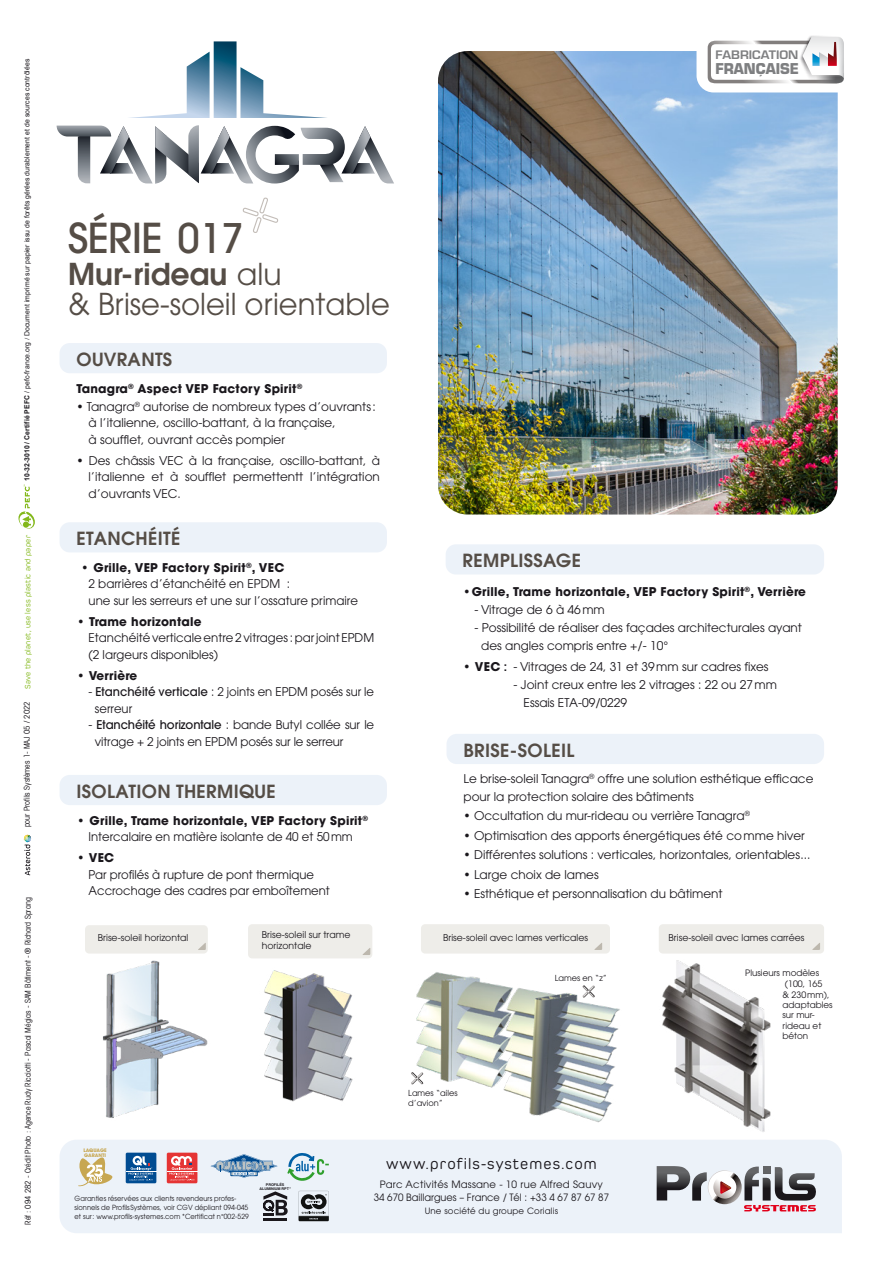
<style>
.page{position:relative;width:893px;height:1263px;background:#fff}
.page>*{position:absolute;margin:0;border:0;box-sizing:border-box;transform-origin:0 0}
.t1{font:500 40.95px "Avant Garde";letter-spacing:-.015em;color:#554d46}
.t2{font:30px/30px "Avant Garde";color:#554d46}
.t3{font:600 18px "Avant Garde";letter-spacing:.02em;color:#554d46}
.t4{font:15.9px "Pero";letter-spacing:.07em;color:#1a171c}
.t5{font:700 14.55px "Eurostile";color:#7e7f81;scale:.94 1}
.t6{font:12px/16.5px "Avant Garde";color:#1a171c}
.t7{font:700 12px/16.5px "Avant Garde";letter-spacing:.02em;color:#1a171c;text-align:center}
.t8{font:600 11.4px "Eurostile";color:#7e7f81;scale:1.08 1}
.t9{font:10.05px/12.9px "Avant Garde";letter-spacing:.015em;color:#1a171c;text-align:center}
.t10{font:9.3px/11.2px "Avant Garde";color:#1a171c}
.t11{font:8.85px/10.4px "Avant Garde";color:#1a171c}
.t12{font:8.7px "Avant Garde";letter-spacing:.02em;color:#1a171c}
.t13{font:8.25px/10.4px "Avant Garde";color:#1a171c}
.t14{font:condensed 8.1px "Avant Garde";color:#1a171c}
.t15{font:8.1px "Pero";letter-spacing:.03em;color:#83b81a}
.t16{font:7.05px/9.3px "Avant Garde";color:#1a171c;scale:.95 1}
.t17{font:7.05px "Arial";letter-spacing:.01em;color:#1a171c}
.t18{font:700 4.8px/4.8px "Avant Garde";color:#c7a752}
.t19{font:700 3.75px/3.9px "Helvetica";color:#1a171c;text-align:center}
.s1{font-weight:700}
.s2{font-family:"Pero"}
.s3{font-size:40.5px}
.s4{font-weight:600}
.s5{font-weight:500}
.s6{font-weight:400}
</style>
<div class="page">
<div style="left:60px;top:775px;width:327px;height:30px;background:#ecf2f9;border-radius:10px"></div>
<div style="left:60px;top:522px;width:327px;height:30px;background:#ecf2f9;border-radius:10px"></div>
<div style="left:60px;top:343px;width:327px;height:30px;background:#ecf2f9;border-radius:10px"></div>
<div style="left:446px;top:734px;width:378px;height:30px;background:#ecf2f9;border-radius:10px"></div>
<img style="left:438px;top:51px;width:400px;height:463px">
<div style="left:446px;top:544px;width:378px;height:30px;background:#ecf2f9;border-radius:10px"></div>
<img style="left:264px;top:970px;width:89px;height:132px">
<img style="left:416px;top:972px;width:204px;height:151px">
<svg style="left:411px;top:1072px;width:12px;height:13px"></svg>
<svg style="left:582px;top:985px;width:13px;height:14px"></svg>
<img style="left:103px;top:960px;width:105px;height:158px">
<div style="left:85px;top:925px;width:123px;height:28px;background:#eeede9;border-radius:4px"></div>
<div style="left:248px;top:924px;width:124px;height:34px;background:#eeede9;border-radius:4px"></div>
<div style="left:421px;top:924px;width:189px;height:29px;background:#eeede9;border-radius:4px"></div>
<div style="left:659px;top:924px;width:165px;height:29px;background:#eeede9;border-radius:4px"></div>
<svg style="left:198px;top:943px;width:8px;height:7px"></svg>
<svg style="left:362px;top:948px;width:8px;height:7px"></svg>
<svg style="left:594px;top:943px;width:8px;height:7px"></svg>
<svg style="left:812px;top:943px;width:8px;height:7px"></svg>
<img style="left:662px;top:960px;width:109px;height:172px">
<svg style="left:242px;top:197px;width:37px;height:36px"></svg>
<div style="left:60px;top:1140px;width:782px;height:93px;background:#ecf2f9"></div>
<div style="left:696px;top:20px;width:173px;height:72px;background:#fff;border-radius:17px"></div>
<img style="left:794px;top:35px;width:45px;height:49px">
<svg style="left:708px;top:37px;width:136px;height:46px"></svg>
<svg style="left:129px;top:41px;width:198px;height:77px"></svg>
<svg style="left:57px;top:125px;width:337px;height:59px"></svg>
<svg style="left:657px;top:1166px;width:160px;height:45px;background:#aaa3a8"></svg>
<svg style="left:24px;top:835px;width:7px;height:40px"></svg>
<svg style="left:18px;top:485px;width:17px;height:44px"></svg>
<svg style="left:287px;top:1153px;width:42px;height:28px"></svg>
<svg style="left:77px;top:1155px;width:36px;height:32px"></svg>
<hr style="left:263px;top:1218px;width:24px;height:3px;background:#1a171c">
<svg style="left:263px;top:1191px;width:25px;height:24px"></svg>
<svg style="left:210px;top:1154px;width:68px;height:24px;background:#a6bed4"></svg>
<div style="left:167px;top:1153px;width:30px;height:30px;background:#e53434;border-radius:2px"></div>
<hr style="left:167px;top:1171px;width:30px;height:1px;background:#fff">
<svg style="left:169px;top:1156px;width:25px;height:25px"></svg>
<div style="left:126px;top:1153px;width:30px;height:30px;background:#004c92;border-radius:2px"></div>
<hr style="left:126px;top:1171px;width:30px;height:1px;background:#fff">
<svg style="left:128px;top:1156px;width:25px;height:25px"></svg>
<svg style="left:299px;top:1191px;width:30px;height:30px"></svg>
<p class="t17" style="left:22px;top:481px;width:424px;rotate:-90deg"><span class="s1">10-32-3010 / Certifié PEFC</span> / pefc-france.org <span class="s2">/</span> Document imprimé sur papier issu de forêts gérées durablement et de sources contrôlées</p>
<p class="t15" style="left:23px;top:689px;width:155px;rotate:-90deg">Save the planet, use less plastic and paper</p>
<p class="t14" style="left:22px;top:827px;width:128px;rotate:-90deg">pour Profils Systèmes 1- MAJ 05 / 2022</p>
<p class="t14" style="left:23px;top:1225px;width:329px;rotate:-90deg">Réf : 094 282 - Crédit Photo : Agence Rudy Ricciotti - Pascal Mégias - SAM Bâtiment - ® Richard Sprang</p>
<h1 class="t1" style="left:68px;top:213px;width:177px">SÉRIE <span class="s3">017</span></h1>
<h2 class="t2" style="left:68px;top:259px;width:323px"><span class="s4">Mur-rideau</span> alu<br>&amp; Brise-soleil orientable</h2>
<h3 class="t3" style="left:77px;top:347px;width:97px">OUVRANTS</h3>
<p class="t7" style="left:77px;top:380px;width:227px">Tanagra<sup>®</sup> Aspect VEP Factory Spirit<sup>®</sup></p>
<p class="t6" style="left:89px;top:398px;width:289px;text-indent:-12px">• Tanagra<sup>®</sup> autorise de nombreux types d’ouvrants: à l’italienne, oscillo-battant, à la française,<br>à soufflet, ouvrant accès pompier</p>
<p class="t6" style="left:89px;top:452px;width:293px;text-align:justify;text-indent:-12px">• Des châssis VEC à la française, oscillo-battant, à l’italienne et à soufflet permettentt l’intégration d’ouvrants VEC.</p>
<h3 class="t3" style="left:77px;top:526px;width:105px">ETANCHÉITÉ</h3>
<p class="t6" style="left:89px;top:559px;width:271px;text-indent:-8px"><span class="s1">• Grille, VEP Factory Spirit</span><sup>®</sup><span class="s1">, VEC<br></span>2 barrières d’étanchéité en EPDM :<br>une sur les serreurs et une sur l’ossature primaire</p>
<p class="t7" style="left:77px;top:613px;width:127px">• Trame horizontale</p>
<p class="t6" style="left:89px;top:629px;width:287px">Etanchéité verticale entre 2 vitrages : par joint EPDM (2 largeurs disponibles)</p>
<p class="t7" style="left:77px;top:667px;width:62px">• Verrière</p>
<p class="t6" style="left:95px;top:683px;width:281px;text-indent:-6px">- <span class="s5">Etanchéité verticale</span> : 2 joints en EPDM posés sur le serreur</p>
<p class="t6" style="left:95px;top:716px;width:281px;text-indent:-6px">- <span class="s5">Etanchéité horizontale</span> : bande Butyl collée sur le vitrage + 2 joints en EPDM posés sur le serreur</p>
<h3 class="t3" style="left:77px;top:779px;width:201px">ISOLATION THERMIQUE</h3>
<p class="t7" style="left:77px;top:812px;width:293px">• Grille, Trame horizontale, VEP Factory Spirit<sup>®<br></sup><span class="s6">Intercalaire en matière isolante de 40 et 50mm</span></p>
<p class="t7" style="left:77px;top:850px;width:39px">• VEC</p>
<p class="t6" style="left:89px;top:866px;width:243px">Par profilés à rupture de pont thermique<br>Accrochage des cadres par emboîtement</p>
<p class="t8" style="left:716px;top:47px;width:78px">FABRICATION</p>
<p class="t5" style="left:715px;top:59px;width:91px">FRANÇAISE</p>
<h3 class="t3" style="left:463px;top:549px;width:120px">REMPLISSAGE</h3>
<p class="t7" style="left:463px;top:584px;width:345px">•Grille, Trame horizontale, VEP Factory Spirit<sup>®</sup>, Verrière</p>
<p class="t6" style="left:475px;top:602px;width:132px">- Vitrage de 6 à 46mm</p>
<p class="t6" style="left:481px;top:619px;width:322px;line-height:18px;text-indent:-7px">- Possibilité de réaliser des façades architecturales ayant des angles compris entre +/- 10°</p>
<p class="t6" style="left:463px;top:659px;width:307px"><span class="s1">• VEC</span> <span class="s4">:</span> - Vitrages de 24, 31 et 39mm sur cadres fixes</p>
<p class="t6" style="left:524px;top:676px;width:255px;line-height:18px;text-indent:-10px">- Joint creux entre les 2 vitrages : 22 ou 27mm<br>Essais ETA-09/0229</p>
<h3 class="t3" style="left:463px;top:738px;width:112px">BRISE-SOLEIL</h3>
<p class="t6" style="left:463px;top:769px;width:351px;line-height:18px">Le brise-soleil Tanagra<sup>®</sup> offre une solution esthétique efficace pour la protection solaire des bâtiments</p>
<p class="t6" style="left:463px;top:808px;width:288px">• Occultation du mur-rideau ou verrière Tanagra<sup>®</sup></p>
<p class="t6" style="left:463px;top:827px;width:343px">• Optimisation des apports énergétiques été comme hiver</p>
<p class="t6" style="left:463px;top:847px;width:348px">• Différentes solutions : verticales, horizontales, orientables...</p>
<p class="t6" style="left:463px;top:866px;width:137px">• Large choix de lames</p>
<p class="t6" style="left:463px;top:886px;width:261px">• Esthétique et personnalisation du bâtiment</p>
<p class="t10" style="left:262px;top:929px;width:90px">Brise-soleil sur trame horizontale</p>
<p class="t10" style="left:98px;top:932px;width:92px">Brise-soleil horizontal</p>
<p class="t10" style="left:443px;top:932px;width:147px">Brise-soleil avec lames verticales</p>
<p class="t10" style="left:669px;top:932px;width:137px">Brise-soleil avec lames carrées</p>
<p class="t11" style="left:782px;top:979px;width:52px">(100, 165<br>&amp; 230mm), adaptables sur mur&shy;rideau et béton</p>
<p class="t11" style="left:745px;top:967px;width:75px">Plusieurs modèles</p>
<p class="t13" style="left:555px;top:972px;width:54px">Lames en “z”</p>
<p class="t18" style="left:84px;top:1148px;width:25px">LAQUAGE<br>GARANTI</p>
<p class="t16" style="left:75px;top:1193px;width:185px">Garanties réservées aux clients revendeurs profes&shy;sionnels de Profils Systèmes, voir CGV dépliant 094-045 et sur: www.profils-systemes.com *Certificat n°002-529</p>
<p class="t19" style="left:259px;top:1183px;width:33px">PROFILÉS<br>ALUMINIUM RPT*</p>
<p class="t13" style="left:408px;top:1087px;width:51px">Lames “ailes d’avion”</p>
<h3 class="t4" style="left:386px;top:1155px;width:212px">www.profils-systemes.com</h3>
<p class="t9" style="left:374px;top:1178px;width:237px">Parc Activités Massane - 10 rue Alfred Sauvy<br>34 670 Baillargues – France / Tél : +33 4 67 87 67 87</p>
<p class="t12" style="left:425px;top:1206px;width:135px">Une société du groupe Corialis</p>
</div>
